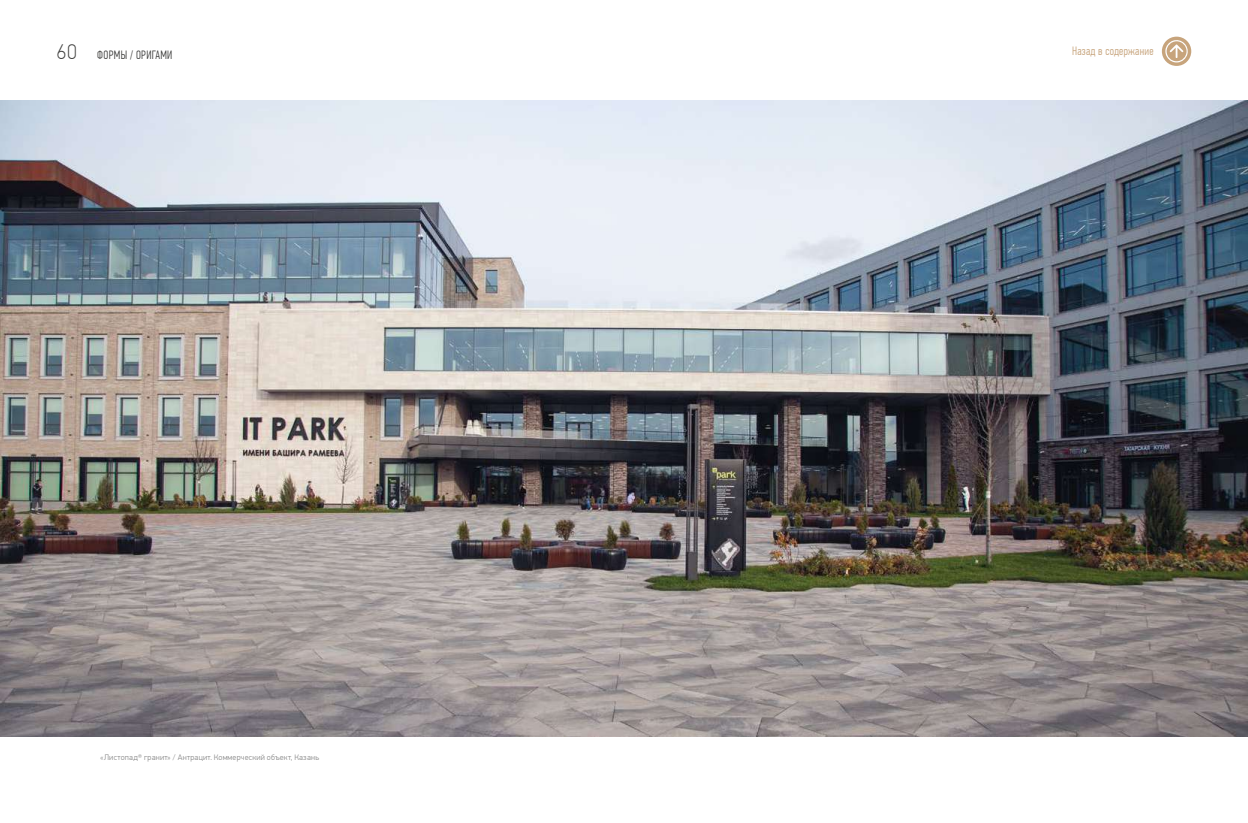
<style>
.page{position:relative;width:1248px;height:823px;background:#fff}
.page>*{position:absolute;margin:0;border:0;box-sizing:border-box;transform-origin:0 0}
.t1{font:100 21px "PF Din Text Pro";color:#3c3c3b}
.t2{font:300 12px "PF Din Text Comp Pro";letter-spacing:.02em;color:#c7a47c}
.t3{font:300 12px "PF Din Text Comp Pro";letter-spacing:.03em;color:#3c3c3b}
.t4{font:300 8px "PF Din Text Pro";letter-spacing:.025em;color:#878787}
</style>
<div class="page">
<svg style="left:1161px;top:37px;width:30px;height:29px"></svg>
<svg style="left:1165px;top:38px;width:24px;height:24px"></svg>
<img style="left:0;top:100px;width:1247px;height:635px">
<h1 class="t1" style="left:57px;top:40px;width:22px">60</h1>
<h1 class="t1" style="left:57px;top:40px;width:31px">117</h1>
<h2 class="t2" style="left:1072px;top:44px;width:83px">Назад в содержание</h2>
<h2 class="t3" style="left:97px;top:48px;width:77px">ФОРМЫ / ОРИГАМИ</h2>
<p class="t4" style="left:100px;top:752px;width:220px">«Листопад® гранит» / Антрацит. Коммерческий объект, Казань</p>
</div>
